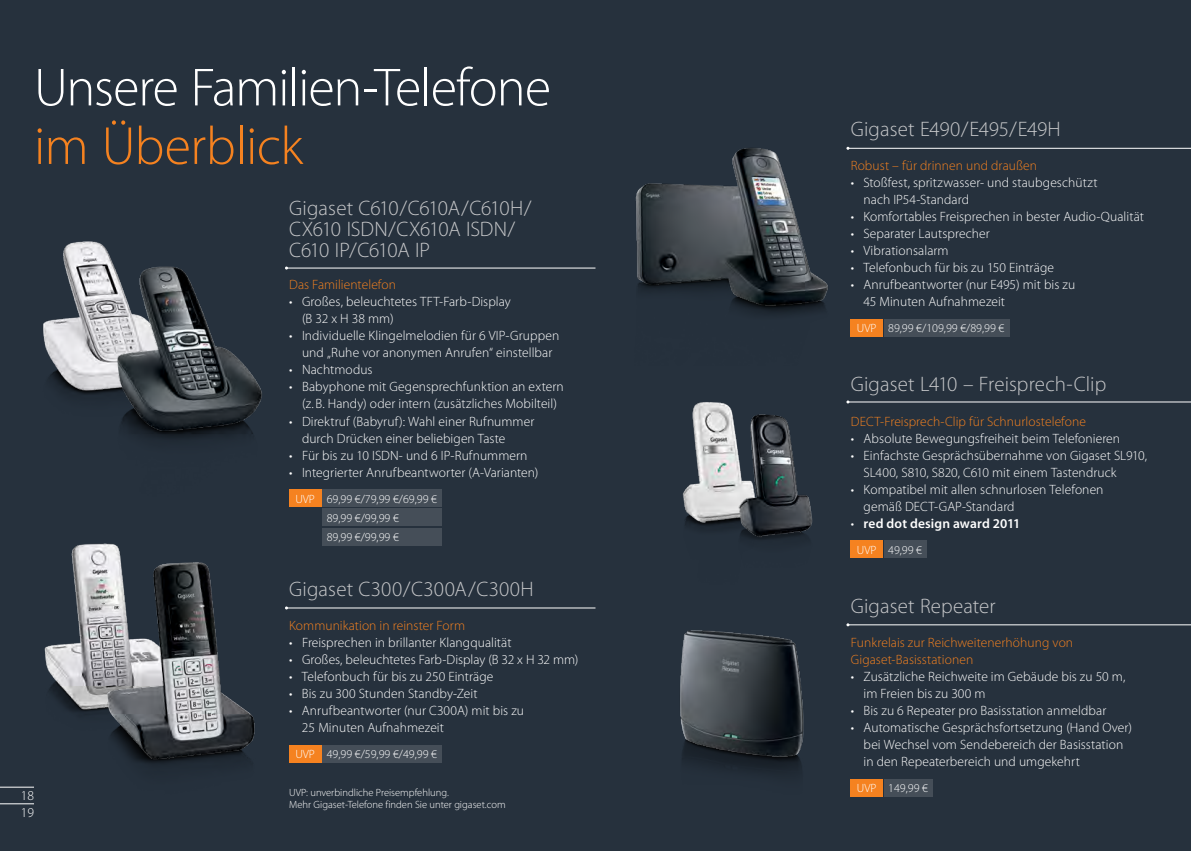
<style>
.page{position:relative;width:1191px;height:851px;background:#fff}
.page>*{position:absolute;margin:0;border:0;box-sizing:border-box;transform-origin:0 0}
.t1{font:300 54px "Myriad Pro";letter-spacing:-.025em;color:#fff}
.t2{font:300 54px "Myriad Pro";letter-spacing:-.01em;color:#f58220}
.t3{font:300 21px/21px "Myriad Pro";letter-spacing:.005em;color:#c7c8ca}
.t4{font:300 13.5px/17px "Myriad Pro";letter-spacing:.005em;color:#fff}
.t5{font:300 13.5px/17px "Myriad Pro";letter-spacing:.005em;color:#f58220}
.t6{font:600 13.5px "Myriad Pro";letter-spacing:.01em;color:#fff}
.t7{font:300 12px/19.2px "Myriad Pro";color:#fff;text-align:center}
.t8{font:300 10.5px/12px "Myriad Pro";color:#fff}
.s1{font-weight:300}
</style>
<div class="page">
<div style="left:0;top:0;width:1191px;height:850px;background:#26313d"></div>
<hr style="left:0;top:786px;width:34px;height:1px;background:#fff">
<hr style="left:0;top:803px;width:34px;height:1px;background:#fff">
<hr style="left:286px;top:267px;width:309px;height:1px;background:#fff">
<hr style="left:286px;top:607px;width:309px;height:1px;background:#fff">
<hr style="left:848px;top:148px;width:343px;height:1px;background:#fff">
<hr style="left:848px;top:401px;width:343px;height:1px;background:#fff">
<hr style="left:848px;top:624px;width:343px;height:1px;background:#fff">
<img style="left:682px;top:402px;width:49px;height:128px">
<img style="left:726px;top:460px;width:132px;height:98px">
<img style="left:731px;top:409px;width:117px;height:133px">
<img style="left:635px;top:148px;width:193px;height:166px">
<img style="left:43px;top:241px;width:64px;height:150px">
<img style="left:102px;top:251px;width:160px;height:189px">
<img style="left:44px;top:544px;width:52px;height:171px">
<img style="left:96px;top:543px;width:159px;height:223px">
<img style="left:680px;top:630px;width:124px;height:143px">
<div style="left:322px;top:489px;width:119px;height:18px;background:#454e58"></div>
<div style="left:289px;top:489px;width:32px;height:17px;background:#f58220"></div>
<div style="left:322px;top:508px;width:119px;height:18px;background:#454e58"></div>
<div style="left:322px;top:527px;width:119px;height:18px;background:#454e58"></div>
<div style="left:322px;top:744px;width:119px;height:18px;background:#454e58"></div>
<div style="left:289px;top:745px;width:32px;height:17px;background:#f58220"></div>
<div style="left:884px;top:319px;width:125px;height:18px;background:#454e58"></div>
<div style="left:850px;top:319px;width:32px;height:17px;background:#f58220"></div>
<div style="left:884px;top:540px;width:42px;height:18px;background:#454e58"></div>
<div style="left:850px;top:540px;width:32px;height:17px;background:#f58220"></div>
<div style="left:884px;top:778px;width:49px;height:18px;background:#454e58"></div>
<div style="left:850px;top:779px;width:32px;height:17px;background:#f58220"></div>
<h1 class="t1" style="left:34px;top:55px;width:518px">Unsere Familien-Telefone</h1>
<h1 class="t2" style="left:34px;top:113px;width:270px">im Überblick</h1>
<h2 class="t3" style="left:289px;top:197px;width:244px">Gigaset C610/C610A/C610H/<br>CX610 ISDN/CX610A ISDN/<br>C610 IP/C610A IP</h2>
<p class="t5" style="left:289px;top:276px;width:108px">Das Familientelefon</p>
<p class="t4" style="left:302px;top:293px;width:210px;text-indent:-13px">• Großes, beleuchtetes TFT-Farb-Display (B 32 x H 38 mm)</p>
<p class="t4" style="left:289px;top:327px;width:271px;text-align:center">• Individuelle Klingelmelodien für 6 VIP-Gruppen und „Ruhe vor anonymen Anrufen“ einstellbar</p>
<p class="t4" style="left:289px;top:361px;width:85px">• Nachtmodus</p>
<p class="t4" style="left:289px;top:378px;width:276px;text-align:center">• Babyphone mit Gegensprechfunktion an extern (z. B. Handy) oder intern (zusätzliches Mobilteil)</p>
<p class="t4" style="left:302px;top:412px;width:234px;text-indent:-13px">• Direktruf (Babyruf): Wahl einer Rufnummer durch Drücken einer beliebigen Taste</p>
<p class="t4" style="left:289px;top:446px;width:240px">• Für bis zu 10 ISDN- und 6 IP-Rufnummern</p>
<p class="t4" style="left:289px;top:463px;width:251px">• Integrierter Anrufbeantworter (A-Varianten)</p>
<p class="t7" style="left:295px;top:488px;width:143px">UVP 69,99 €/79,99 €/69,99 €<br>89,99 €/99,99 €<br>89,99 €/99,99 €</p>
<h2 class="t3" style="left:289px;top:578px;width:246px">Gigaset C300/C300A/C300H</h2>
<p class="t5" style="left:289px;top:616px;width:177px">Kommunikation in reinster Form</p>
<p class="t4" style="left:289px;top:633px;width:224px">• Freisprechen in brillanter Klangqualität</p>
<p class="t4" style="left:289px;top:650px;width:291px">• Großes, beleuchtetes Farb-Display (B 32 x H 32 mm)</p>
<p class="t4" style="left:289px;top:667px;width:206px">• Telefonbuch für bis zu 250 Einträge</p>
<p class="t4" style="left:289px;top:684px;width:190px">• Bis zu 300 Stunden Standby-Zeit</p>
<p class="t4" style="left:302px;top:701px;width:224px;text-indent:-13px">• Anrufbeantworter (nur C300A) mit bis zu<br>25 Minuten Aufnahmezeit</p>
<p class="t4" style="left:21px;top:786px;width:15px">18<br>19</p>
<p class="t7" style="left:295px;top:744px;width:143px">UVP 49,99 €/59,99 €/49,99 €</p>
<p class="t8" style="left:289px;top:786px;width:218px">UVP: unverbindliche Preisempfehlung.<br>Mehr Gigaset-Telefone finden Sie unter gigaset.com</p>
<h2 class="t3" style="left:850px;top:118px;width:211px">Gigaset E490/E495/E49H</h2>
<p class="t5" style="left:850px;top:157px;width:188px">Robust – für drinnen und draußen</p>
<p class="t4" style="left:863px;top:174px;width:235px;text-indent:-13px">• Stoßfest, spritzwasser- und staubgeschützt nach IP54-Standard</p>
<p class="t4" style="left:850px;top:208px;width:295px">• Komfortables Freisprechen in bester Audio-Qualität</p>
<p class="t4" style="left:850px;top:225px;width:141px">• Separater Lautsprecher</p>
<p class="t4" style="left:850px;top:242px;width:99px">• Vibrationsalarm</p>
<p class="t4" style="left:850px;top:259px;width:205px">• Telefonbuch für bis zu 150 Einträge</p>
<p class="t4" style="left:863px;top:276px;width:213px;text-indent:-13px">• Anrufbeantworter (nur E495) mit bis zu<br>45 Minuten Aufnahmezeit</p>
<p class="t7" style="left:857px;top:318px;width:149px">UVP 89,99 €/109,99 €/89,99 €</p>
<h2 class="t3" style="left:850px;top:373px;width:257px">Gigaset L410 – Freisprech-Clip</h2>
<p class="t5" style="left:851px;top:412px;width:237px">DECT-Freisprech-Clip für Schnurlostelefone</p>
<p class="t4" style="left:851px;top:429px;width:271px">• Absolute Bewegungsfreiheit beim Telefonieren</p>
<p class="t4" style="left:863px;top:446px;width:285px;text-indent:-13px">• Einfachste Gesprächsübernahme von Gigaset SL910,<br>SL400, S810, S820, C610 mit einem Tastendruck</p>
<p class="t4" style="left:863px;top:480px;width:241px;text-indent:-13px">• Kompatibel mit allen schnurlosen Telefonen gemäß DECT-GAP-Standard</p>
<p class="t6" style="left:851px;top:514px;width:171px"><span class="s1">•</span> red dot design award 2011</p>
<p class="t7" style="left:857px;top:539px;width:67px">UVP 49,99 €</p>
<h2 class="t3" style="left:850px;top:595px;width:147px">Gigaset Repeater</h2>
<p class="t5" style="left:851px;top:633px;width:224px">Funkrelais zur Reichweitenerhöhung von<br>Gigaset-Basisstationen</p>
<p class="t4" style="left:863px;top:667px;width:263px;text-indent:-13px">• Zusätzliche Reichweite im Gebäude bis zu 50 m, im Freien bis zu 300 m</p>
<p class="t4" style="left:851px;top:701px;width:257px">• Bis zu 6 Repeater pro Basisstation anmeldbar</p>
<p class="t4" style="left:863px;top:718px;width:270px;text-indent:-13px">• Automatische Gesprächsfortsetzung (Hand Over) bei Wechsel vom Sendebereich der Basisstation in den Repeaterbereich und umgekehrt</p>
<p class="t7" style="left:857px;top:778px;width:73px">UVP 149,99 €</p>
</div>
